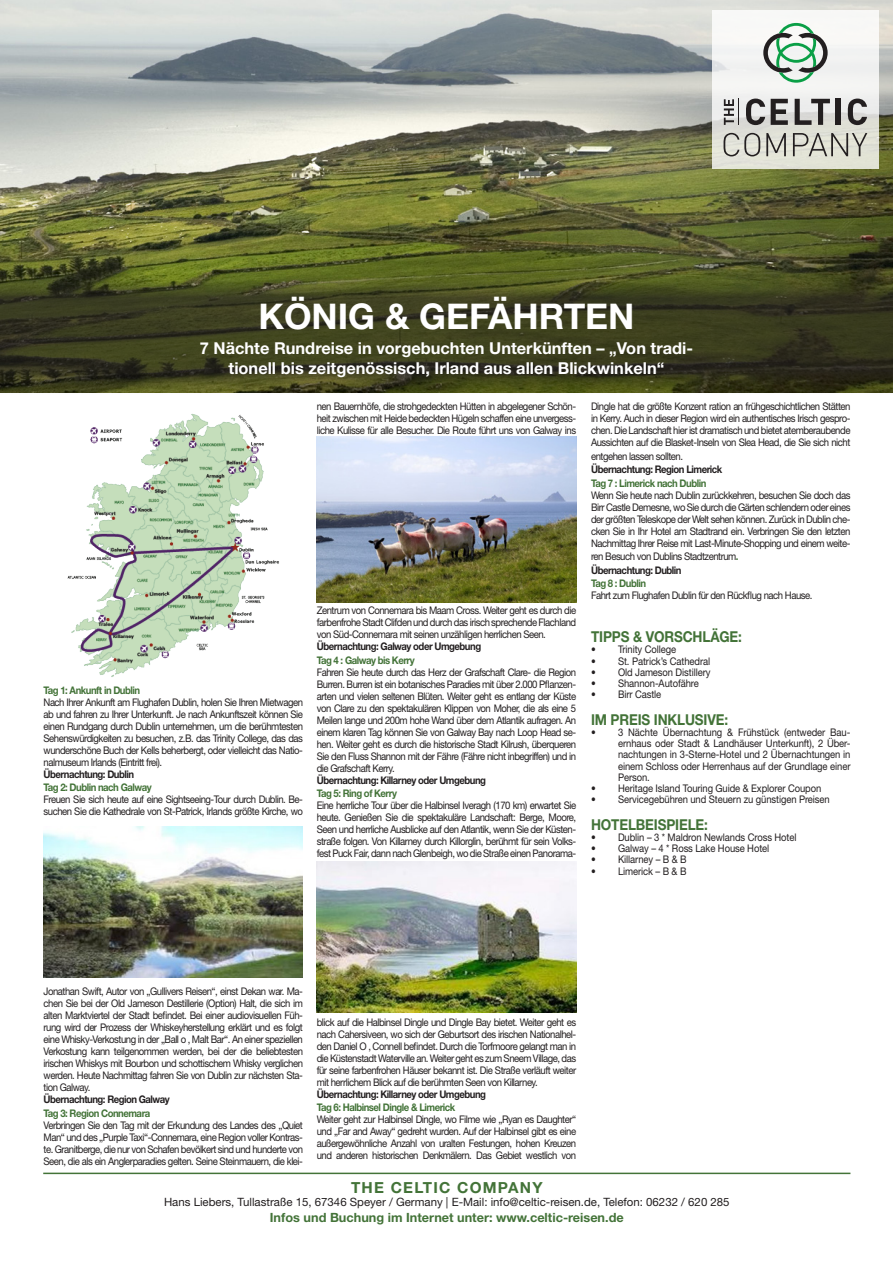
<style>
.page{position:relative;width:893px;height:1263px;background:#fff}
.page>*{position:absolute;margin:0;border:0;box-sizing:border-box;transform-origin:0 0}
.t1{font:700 35.4px "Helvetica Neue LT Std";color:#fff}
.t2{font:700 16.35px/19.6px "Helvetica Neue LT Std";color:#fff;text-align:center}
.t3{font:700 15.3px "Helvetica Neue LT Std";letter-spacing:.08em;color:#437338}
.t4{font:700 15px "Helvetica Neue LT Std";letter-spacing:-.01em;color:#437338;scale:.9 1}
.t5{font:700 12.75px "Helvetica Neue LT Std";color:#437338}
.t6{font:11.4px "Helvetica Neue LT Std";color:#231f20}
.t7{font:10.5px/12px "Helvetica Neue LT Std";letter-spacing:-.05em;color:#231f20;text-align:justify;scale:.91 1}
.t8{font:10.5px "Helvetica Neue LT Std";letter-spacing:-.01em;color:#231f20;scale:.9 1}
.t9{font:10.5px/11.2px "Helvetica Neue LT Std";letter-spacing:-.05em;color:#231f20;text-align:justify;scale:.9 1}
.t10{font:700 10.5px "Helvetica Neue LT Std";letter-spacing:-.05em;color:#231f20;scale:.91 1}
.t11{font:700 10.5px "Helvetica Neue LT Std";letter-spacing:-.05em;color:#437338;scale:.91 1}
.s1{font-weight:700;color:#437338}
.s2{font-weight:700}
</style>
<div class="page">
<img style="left:0;top:0;width:893px;height:272px">
<svg style="left:0;top:272px;width:893px;height:121px;background:#3c3e1e"></svg>
<div style="left:712px;top:11px;width:167px;height:158px;background:linear-gradient(to bottom,#fcfcfe,#dbdcd2)"></div>
<hr style="left:43px;top:1172px;width:807px;height:2px;background:#437338">
<svg style="left:746px;top:99px;width:19px;height:26px"></svg>
<svg style="left:771px;top:99px;width:17px;height:26px"></svg>
<svg style="left:795px;top:99px;width:35px;height:26px"></svg>
<div style="left:836px;top:99px;width:5px;height:26px;background:#231f20"></div>
<svg style="left:848px;top:99px;width:19px;height:26px"></svg>
<svg style="left:724px;top:133px;width:36px;height:23px"></svg>
<svg style="left:766px;top:133px;width:20px;height:23px"></svg>
<svg style="left:793px;top:133px;width:74px;height:23px;background:#b7b7ad"></svg>
<svg style="left:724px;top:99px;width:15px;height:26px"></svg>
<svg style="left:763px;top:23px;width:65px;height:60px"></svg>
<img style="left:67px;top:414px;width:212px;height:263px">
<img style="left:44px;top:827px;width:259px;height:151px">
<img style="left:317px;top:437px;width:259px;height:165px">
<img style="left:317px;top:861px;width:259px;height:152px">
<h1 class="t1" style="left:258px;top:295px;width:378px">KÖNIG &amp; GEFÄHRTEN</h1>
<h2 class="t2" style="left:200px;top:338px;width:495px">7 Nächte Rundreise in vorgebuchten Unterkünften – „Von tradi&shy;tionell bis zeitgenössisch, Irland aus allen Blickwinkeln“</h2>
<p class="t7" style="left:317px;top:400px;width:287px">nen Bauernhöfe, die strohgedeckten Hütten in abgelegener Schön&shy;heit zwischen mit Heide bedeckten Hügeln schaffen eine unvergess&shy;liche Kulisse für alle Besucher. Die Route führt uns von Galway ins</p>
<p class="t7" style="left:591px;top:400px;width:287px">Dingle hat die größte Konzent ration an frühgeschichtlichen Stätten in Kerry. Auch in dieser Region wird ein authentisches Irisch gespro&shy;chen. Die Landschaft hier ist dramatisch und bietet atemberaubende Aussichten auf die Blasket-Inseln von Slea Head, die Sie sich nicht</p>
<p class="t7" style="left:591px;top:450px;width:103px">entgehen lassen sollten.</p>
<p class="t10" style="left:591px;top:463px;width:146px">Übernachtung: Region Limerick</p>
<p class="t11" style="left:591px;top:477px;width:128px">Tag 7 : Limerick nach Dublin</p>
<p class="t7" style="left:591px;top:489px;width:287px">Wenn Sie heute nach Dublin zurückkehren, besuchen Sie doch das Birr Castle Demesne, wo Sie durch die Gärten schlendern oder eines der größten Teleskope der Welt sehen können. Zurück in Dublin che&shy;cken Sie in Ihr Hotel am Stadtrand ein. Verbringen Sie den letzten Nachmittag Ihrer Reise mit Last-Minute-Shopping und einem weite-</p>
<p class="t7" style="left:591px;top:550px;width:164px;line-height:13.5px">ren Besuch von Dublins Stadtzentrum<span class="s1">.<br></span><span class="s2">Übernachtung: Dublin</span></p>
<p class="t11" style="left:591px;top:577px;width:62px">Tag 8 : Dublin</p>
<p class="t7" style="left:591px;top:590px;width:245px">Fahrt zum Flughafen Dublin für den Rückflug nach Hause.</p>
<p class="t11" style="left:44px;top:683px;width:108px">Tag 1: Ankunft in Dublin</p>
<p class="t7" style="left:44px;top:696px;width:287px">Nach Ihrer Ankunft am Flughafen Dublin, holen Sie Ihren Mietwagen ab und fahren zu Ihrer Unterkunft. Je nach Ankunftszeit können Sie einen Rundgang durch Dublin unternehmen, um die berühmtesten Sehenswürdigkeiten zu besuchen, z.B. das Trinity College, das das wunderschöne Buch der Kells beherbergt, oder vielleicht das Natio&shy;nalmuseum Irlands (Eintritt frei).</p>
<p class="t10" style="left:44px;top:767px;width:101px">Übernachtung: Dublin</p>
<p class="t11" style="left:44px;top:781px;width:120px">Tag 2: Dublin nach Galway</p>
<p class="t7" style="left:44px;top:793px;width:287px">Freuen Sie sich heute auf eine Sightseeing-Tour durch Dublin. Be&shy;suchen Sie die Kathedrale von St-Patrick, Irlands größte Kirche, wo</p>
<p class="t7" style="left:317px;top:604px;width:287px">Zentrum von Connemara bis Maam Cross. Weiter geht es durch die farbenfrohe Stadt Clifden und durch das irisch sprechende Flachland von Süd-Connemara mit seinen unzähligen herrlichen Seen.</p>
<p class="t10" style="left:317px;top:640px;width:182px">Übernachtung: Galway oder Umgebung</p>
<p class="t11" style="left:317px;top:654px;width:109px">Tag 4 : Galway bis Kerry</p>
<p class="t7" style="left:317px;top:666px;width:287px">Fahren Sie heute durch das Herz der Grafschaft Clare- die Region Burren. Burren ist ein botanisches Paradies mit über 2.000 Pflanzen&shy;arten und vielen seltenen Blüten. Weiter geht es entlang der Küste von Clare zu den spektakulären Klippen von Moher, die als eine 5<br>Meilen lange und 200m hohe Wand über dem Atlantik aufragen. An einem klaren Tag können Sie von Galway Bay nach Loop Head se&shy;hen. Weiter geht es durch die historische Stadt Kilrush, überqueren Sie den Fluss Shannon mit der Fähre (Fähre nicht inbegriffen) und in die Grafschaft Kerry.</p>
<p class="t10" style="left:317px;top:774px;width:188px">Übernachtung: Killarney oder Umgebung</p>
<p class="t11" style="left:317px;top:787px;width:90px">Tag 5: Ring of Kerry</p>
<p class="t7" style="left:317px;top:800px;width:287px">Eine herrliche Tour über die Halbinsel Iveragh (170 km) erwartet Sie heute. Genießen Sie die spektakuläre Landschaft: Berge, Moore, Seen und herrliche Ausblicke auf den Atlantik, wenn Sie der Küsten&shy;straße folgen. Von Killarney durch Killorglin, berühmt für sein Volks&shy;fest Puck Fair, dann nach Glenbeigh, wo die Straße einen Panorama-</p>
<h3 class="t4" style="left:591px;top:628px;width:169px">TIPPS &amp; VORSCHLÄGE:</h3>
<p class="t8" style="left:591px;top:643px;width:96px">• Trinity College</p>
<p class="t8" style="left:591px;top:655px;width:134px">• St. Patrick’s Cathedral</p>
<p class="t8" style="left:591px;top:666px;width:134px">• Old Jameson Distillery</p>
<p class="t8" style="left:591px;top:677px;width:121px">• Shannon-Autofähre</p>
<p class="t8" style="left:591px;top:688px;width:80px">• Birr Castle</p>
<h3 class="t4" style="left:591px;top:710px;width:154px">IM PREIS INKLUSIVE:</h3>
<p class="t9" style="left:618px;top:726px;width:260px;text-indent:-27px">• 3 Nächte Übernachtung &amp; Frühstück (entweder Bau&shy;ernhaus oder Stadt &amp; Landhäuser Unterkunft), 2 Über&shy;nachtungen in 3-Sterne-Hotel und 2 Übernachtungen in einem Schloss oder Herrenhaus auf der Grundlage einer Person.</p>
<p class="t8" style="left:591px;top:782px;width:257px">• Heritage Island Touring Guide &amp; Explorer Coupon</p>
<p class="t8" style="left:591px;top:793px;width:267px">• Servicegebühren und Steuern zu günstigen Preisen</p>
<h3 class="t4" style="left:591px;top:815px;width:131px">HOTELBEISPIELE:</h3>
<p class="t8" style="left:591px;top:831px;width:230px">• Dublin – 3 * Maldron Newlands Cross Hotel</p>
<p class="t8" style="left:591px;top:842px;width:200px">• Galway – 4 * Ross Lake House Hotel</p>
<p class="t8" style="left:591px;top:853px;width:108px">• Killarney – B &amp; B</p>
<p class="t8" style="left:591px;top:865px;width:108px">• Limerick – B &amp; B</p>
<p class="t7" style="left:44px;top:985px;width:287px">Jonathan Swift, Autor von „Gullivers Reisen“, einst Dekan war. Ma&shy;chen Sie bei der Old Jameson Destillerie (Option) Halt, die sich im alten Marktviertel der Stadt befindet. Bei einer audiovisuellen Füh&shy;rung wird der Prozess der Whiskeyherstellung erklärt und es folgt eine Whisky-Verkostung in der „Ball o ‚ Malt Bar“. An einer speziellen Verkostung kann teilgenommen werden, bei der die beliebtesten irischen Whiskys mit Bourbon und schottischem Whisky verglichen werden. Heute Nachmittag fahren Sie von Dublin zur nächsten Sta&shy;tion Galway.</p>
<p class="t10" style="left:44px;top:1093px;width:140px">Übernachtung: Region Galway</p>
<p class="t11" style="left:44px;top:1106px;width:119px">Tag 3: Region Connemara</p>
<p class="t7" style="left:44px;top:1119px;width:287px">Verbringen Sie den Tag mit der Erkundung des Landes des „Quiet Man“ und des „Purple Taxi“-Connemara, eine Region voller Kontras&shy;te. Granitberge, die nur von Schafen bevölkert sind und hunderte von Seen, die als ein Anglerparadies gelten. Seine Steinmauern, die klei-</p>
<p class="t7" style="left:317px;top:1015px;width:287px">blick auf die Halbinsel Dingle und Dingle Bay bietet. Weiter geht es nach Cahersiveen, wo sich der Geburtsort des irischen Nationalhel&shy;den Daniel O ‚ Connell befindet. Durch die Torfmoore gelangt man in die Küstenstadt Waterville an. Weiter geht es zum Sneem Village, das für seine farbenfrohen Häuser bekannt ist. Die Straße verläuft weiter mit herrlichem Blick auf die berühmten Seen von Killarney.</p>
<p class="t10" style="left:317px;top:1087px;width:188px">Übernachtung: Killarney oder Umgebung</p>
<p class="t11" style="left:317px;top:1101px;width:154px">Tag 6: Halbinsel Dingle &amp; Limerick</p>
<p class="t7" style="left:317px;top:1113px;width:287px">Weiter geht zur Halbinsel Dingle, wo Filme wie „Ryan es Daughter“ und „Far and Away“ gedreht wurden. Auf der Halbinsel gibt es eine außergewöhnliche Anzahl von uralten Festungen, hohen Kreuzen und anderen historischen Denkmälern. Das Gebiet westlich von</p>
<h3 class="t3" style="left:351px;top:1177px;width:193px">THE CELTIC COMPANY</h3>
<p class="t6" style="left:164px;top:1195px;width:567px">Hans Liebers, Tullastraße 15, 67346 Speyer / Germany | E-Mail: info@celtic-reisen.de, Telefon: 06232 / 620 285</p>
<p class="t5" style="left:270px;top:1209px;width:355px">Infos und Buchung im Internet unter: www.celtic-reisen.de</p>
</div>
